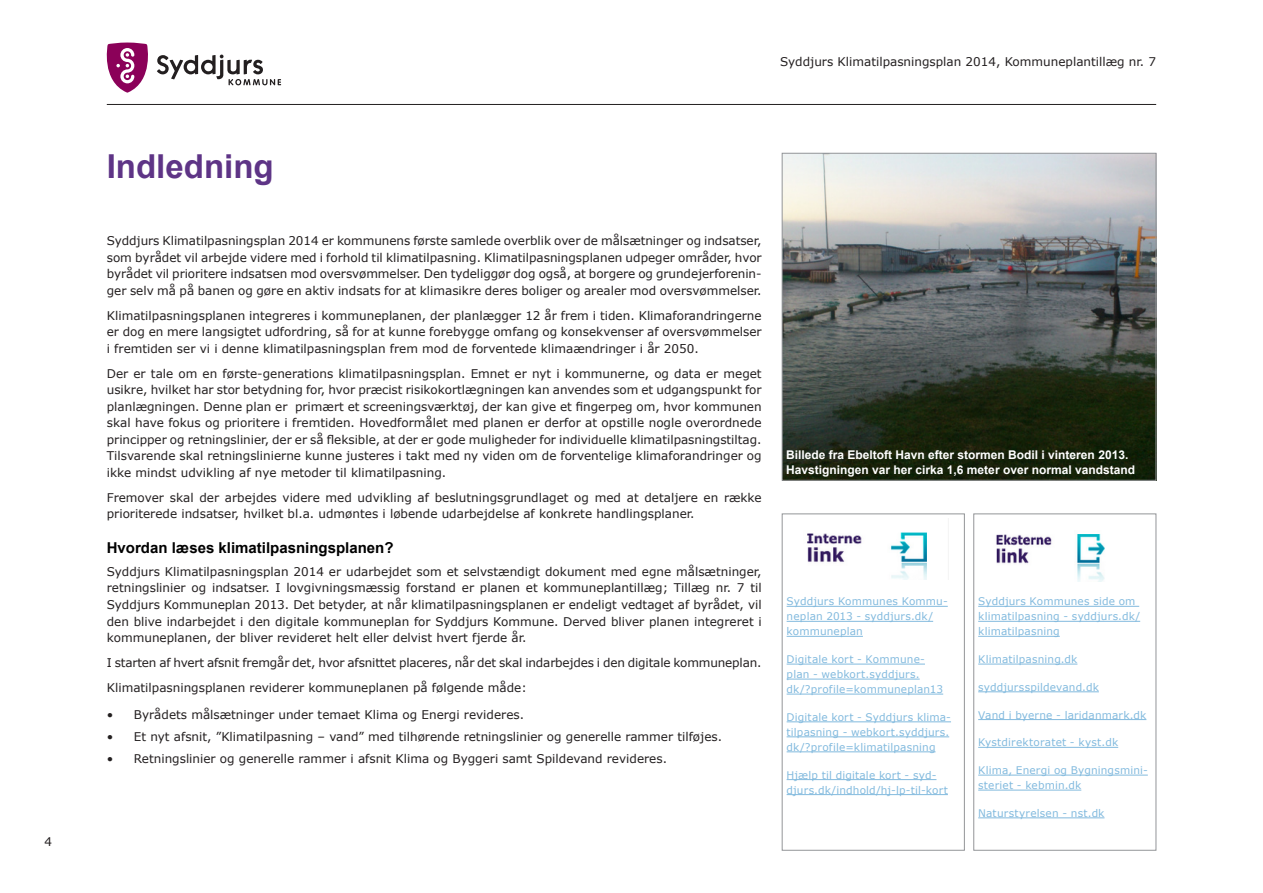
<style>
.page{position:relative;width:1263px;height:893px;background:#fff}
.page>*{position:absolute;margin:0;border:0;box-sizing:border-box;transform-origin:0 0}
.Overskrift_2{font:700 33px "Arial";color:#5e3486}
.Overskrift_4{font:700 15px "Arial";color:#000}
.Brødtekst{font:12px/16.5px "Verdana";color:#231f20;text-align:justify}
.Punkttekst{font:12px "Verdana";color:#231f20}
.Figurtekst{font:700 12px/14.4px "Arial";color:#fff}
.Link_tekst{font:10.5px/15px "Verdana";letter-spacing:.015em;color:#82bade}
</style>
<div class="page">
<hr style="left:107px;top:104px;width:1049px;height:1px;background:#231f20">
<svg style="left:107px;top:43px;width:174px;height:50px"></svg>
<hr style="left:978px;top:606px;width:161px;height:1px;background:#82bade">
<hr style="left:978px;top:621px;width:162px;height:1px;background:#82bade">
<hr style="left:978px;top:636px;width:82px;height:1px;background:#82bade">
<hr style="left:978px;top:664px;width:99px;height:1px;background:#82bade">
<hr style="left:978px;top:691px;width:121px;height:1px;background:#82bade">
<hr style="left:978px;top:719px;width:168px;height:1px;background:#82bade">
<hr style="left:978px;top:747px;width:140px;height:1px;background:#82bade">
<hr style="left:978px;top:775px;width:170px;height:1px;background:#82bade">
<hr style="left:978px;top:790px;width:103px;height:1px;background:#82bade">
<hr style="left:978px;top:817px;width:126px;height:1px;background:#82bade">
<div style="left:973px;top:514px;width:183px;height:336px;border:1px solid #939598"></div>
<img style="left:996px;top:534px;width:109px;height:47px">
<hr style="left:787px;top:606px;width:161px;height:1px;background:#82bade">
<hr style="left:787px;top:621px;width:146px;height:1px;background:#82bade">
<hr style="left:787px;top:636px;width:76px;height:1px;background:#82bade">
<hr style="left:787px;top:664px;width:138px;height:1px;background:#82bade">
<hr style="left:787px;top:679px;width:133px;height:1px;background:#82bade">
<hr style="left:787px;top:694px;width:156px;height:1px;background:#82bade">
<hr style="left:787px;top:721px;width:164px;height:1px;background:#82bade">
<hr style="left:787px;top:736px;width:162px;height:1px;background:#82bade">
<hr style="left:787px;top:751px;width:148px;height:1px;background:#82bade">
<hr style="left:787px;top:779px;width:149px;height:1px;background:#82bade">
<hr style="left:787px;top:794px;width:161px;height:1px;background:#82bade">
<div style="left:782px;top:514px;width:182px;height:336px;border:1px solid #939598"></div>
<img style="left:807px;top:532px;width:120px;height:47px">
<img style="left:784px;top:155px;width:370px;height:323px">
<div style="left:782px;top:153px;width:374px;height:327px;border:1px solid #939598"></div>
<p class="Brødtekst" style="left:45px;top:833px;width:9px">4</p>
<p class="Brødtekst" style="left:780px;top:53px;width:377px">Syddjurs Klimatilpasningsplan 2014, Kommuneplantillæg nr. 7</p>
<p class="Overskrift_2" style="left:107px;top:144px;width:168px">Indledning</p>
<p class="Brødtekst" style="left:107px;top:232px;width:656px">Syddjurs Klimatilpasningsplan 2014 er kommunens første samlede overblik over de målsætninger og indsatser, som byrådet vil arbejde videre med i forhold til klimatilpasning. Klimatilpasningsplanen udpeger områder, hvor byrådet vil prioritere indsatsen mod oversvømmelser. Den tydeliggør dog også, at borgere og grundejerforenin&shy;ger selv må på banen og gøre en aktiv indsats for at klimasikre deres boliger og arealer mod oversvømmelser.</p>
<p class="Brødtekst" style="left:107px;top:307px;width:656px">Klimatilpasningsplanen integreres i kommuneplanen, der planlægger 12 år frem i tiden. Klimaforandringerne er dog en mere langsigtet udfordring, så for at kunne forebygge omfang og konsekvenser af oversvømmelser i fremtiden ser vi i denne klimatilpasningsplan frem mod de forventede klimaændringer i år 2050.</p>
<p class="Brødtekst" style="left:107px;top:365px;width:656px">Der er tale om en første-generations klimatilpasningsplan. Emnet er nyt i kommunerne, og data er meget usikre, hvilket har stor betydning for, hvor præcist risikokortlægningen kan anvendes som et udgangspunkt for planlægningen. Denne plan er primært et screeningsværktøj, der kan give et fingerpeg om, hvor kommunen skal have fokus og prioritere i fremtiden. Hovedformålet med planen er derfor at opstille nogle overordnede principper og retningslinier, der er så fleksible, at der er gode muligheder for individuelle klimatilpasningstiltag.<br>Tilsvarende skal retningslinierne kunne justeres i takt med ny viden om de forventelige klimaforandringer og ikke mindst udvikling af nye metoder til klimatilpasning.</p>
<p class="Brødtekst" style="left:107px;top:489px;width:656px">Fremover skal der arbejdes videre med udvikling af beslutningsgrundlaget og med at detaljere en række prioriterede indsatser, hvilket bl.a. udmøntes i løbende udarbejdelse af konkrete handlingsplaner.</p>
<p class="Overskrift_4" style="left:107px;top:538px;width:288px">Hvordan læses klimatilpasningsplanen?</p>
<p class="Brødtekst" style="left:107px;top:563px;width:656px">Syddjurs Klimatilpasningsplan 2014 er udarbejdet som et selvstændigt dokument med egne målsætninger, retningslinier og indsatser. I lovgivningsmæssig forstand er planen et kommuneplantillæg; Tillæg nr. 7 til Syddjurs Kommuneplan 2013. Det betyder, at når klimatilpasningsplanen er endeligt vedtaget af byrådet, vil den blive indarbejdet i den digitale kommuneplan for Syddjurs Kommune. Derved bliver planen integreret i kommuneplanen, der bliver revideret helt eller delvist hvert fjerde år.</p>
<p class="Brødtekst" style="left:107px;top:654px;width:656px">I starten af hvert afsnit fremgår det, hvor afsnittet placeres, når det skal indarbejdes i den digitale kommuneplan.</p>
<p class="Brødtekst" style="left:107px;top:679px;width:421px">Klimatilpasningsplanen reviderer kommuneplanen på følgende måde:</p>
<p class="Punkttekst" style="left:107px;top:706px;width:419px">• Byrådets målsætninger under temaet Klima og Energi revideres.</p>
<p class="Punkttekst" style="left:107px;top:729px;width:617px">• Et nyt afsnit, ”Klimatilpasning – vand” med tilhørende retningslinier og generelle rammer tilføjes.</p>
<p class="Punkttekst" style="left:107px;top:751px;width:562px">• Retningslinier og generelle rammer i afsnit Klima og Byggeri samt Spildevand revideres.</p>
<p class="Figurtekst" style="left:786px;top:448px;width:350px">Billede fra Ebeltoft Havn efter stormen Bodil i vinteren 2013.<br>Havstigningen var her cirka 1,6 meter over normal vandstand</p>
<p class="Link_tekst" style="left:787px;top:594px;width:163px">Syddjurs Kommunes Kommu&shy;neplan 2013 - syddjurs.dk/ kommuneplan</p>
<p class="Link_tekst" style="left:787px;top:651px;width:158px">Digitale kort - Kommune&shy;plan - webkort.syddjurs. dk/?profile=kommuneplan13</p>
<p class="Link_tekst" style="left:787px;top:709px;width:166px">Digitale kort - Syddjurs klima&shy;tilpasning - webkort.syddjurs. dk/?profile=klimatilpasning</p>
<p class="Link_tekst" style="left:787px;top:767px;width:163px">Hjælp til digitale kort - syd&shy;djurs.dk/indhold/hj-lp-til-kort</p>
<p class="Link_tekst" style="left:978px;top:594px;width:163px">Syddjurs Kommunes side om klimatilpasning - syddjurs.dk/ klimatilpasning</p>
<p class="Link_tekst" style="left:978px;top:651px;width:101px">Klimatilpasning.dk</p>
<p class="Link_tekst" style="left:978px;top:679px;width:122px">syddjursspildevand.dk</p>
<p class="Link_tekst" style="left:978px;top:707px;width:170px">Vand i byerne - laridanmark.dk</p>
<p class="Link_tekst" style="left:978px;top:735px;width:141px">Kystdirektoratet - kyst.dk</p>
<p class="Link_tekst" style="left:978px;top:762px;width:171px">Klima, Energi og Bygningsmini&shy;steriet - kebmin.dk</p>
<p class="Link_tekst" style="left:978px;top:805px;width:128px">Naturstyrelsen - nst.dk</p>
</div>
